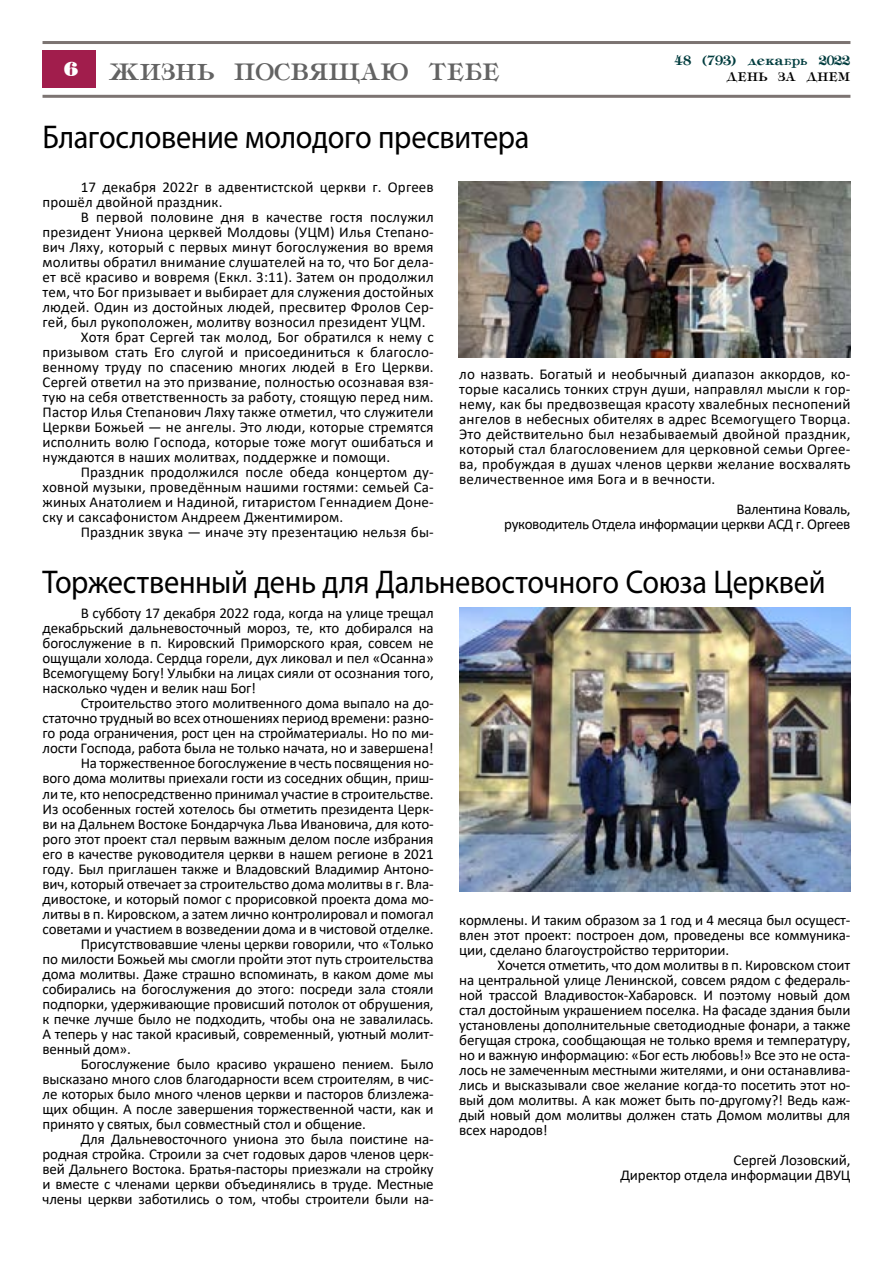
<style>
.page{position:relative;width:893px;height:1263px;background:#fff}
.page>*{position:absolute;margin:0;border:0;box-sizing:border-box;transform-origin:0 0}
.t1{font:33px "Myriad Pro";letter-spacing:-.01em;color:#000;scale:.92 1}
.t2{font:28.5px "Tiffany";color:#636363}
.t3{font:16.5px "Tiffany";color:#003c3e}
.t4{font:15px/15px "Calibri";letter-spacing:-.01em;color:#000;text-align:justify}
.t5{font:15px/15px "Calibri";letter-spacing:.01em;color:#000}
.t6{font:15px "Tiffany";color:#000}
.s1{font-family:"Tiff";font-weight:800;font-size:24px;color:#fff}
</style>
<div class="page">
<hr style="left:43px;top:41px;width:807px;height:3px;background:#7c7472">
<hr style="left:43px;top:95px;width:807px;height:3px;background:#7c7472">
<div style="left:43px;top:51px;width:53px;height:37px;background:#a11d4c"></div>
<img style="left:459px;top:607px;width:391px;height:284px">
<img style="left:459px;top:181px;width:391px;height:176px">
<p class="t3" style="left:674px;top:52px;width:178px">48 (793) декабрь 2022</p>
<h2 class="t2" style="left:64px;top:57px;width:437px"><span class="s1">6</span> ЖИЗНЬ ПОСВЯЩАЮ ТЕБЕ</h2>
<p class="t6" style="left:727px;top:69px;width:125px">ДЕНЬ ЗА ДНЕМ</p>
<h1 class="t1" style="left:43px;top:117px;width:531px">Благословение молодого пресвитера</h1>
<p class="t5" style="left:43px;top:179px;width:393px;text-indent:38px">17 декабря 2022г в адвентистской церкви г. Оргеев прошёл двойной праздник.</p>
<p class="t5" style="left:81px;top:209px;width:354px">В первой половине дня в качестве гостя послужил</p>
<p class="t5" style="left:43px;top:224px;width:393px">президент Униона церквей Молдовы (УЦМ) Илья Степано-</p>
<p class="t5" style="left:43px;top:239px;width:393px">вич Ляху, который с первых минут богослужения во время</p>
<p class="t5" style="left:43px;top:254px;width:393px">молитвы обратил внимание слушателей на то, что Бог дела-</p>
<p class="t5" style="left:43px;top:269px;width:393px">ет всё красиво и вовремя (Еккл. 3:11). Затем он продолжил</p>
<p class="t5" style="left:43px;top:284px;width:393px">тем, что Бог призывает и выбирает для служения достойных</p>
<p class="t5" style="left:43px;top:299px;width:393px">людей. Один из достойных людей, пресвитер Фролов Сер-</p>
<p class="t5" style="left:43px;top:314px;width:385px">гей, был рукоположен, молитву возносил президент УЦМ.</p>
<p class="t5" style="left:81px;top:329px;width:354px">Хотя брат Сергей так молод, Бог обратился к нему с</p>
<p class="t5" style="left:43px;top:344px;width:393px">призывом стать Его слугой и присоединиться к благосло-</p>
<p class="t5" style="left:43px;top:359px;width:393px">венному труду по спасению многих людей в Его Церкви.</p>
<p class="t5" style="left:43px;top:374px;width:393px">Сергей ответил на это призвание, полностью осознавая взя-</p>
<p class="t5" style="left:43px;top:389px;width:393px">тую на себя ответственность за работу, стоящую перед ним.</p>
<p class="t5" style="left:43px;top:404px;width:393px">Пастор Илья Степанович Ляху также отметил, что служители</p>
<p class="t5" style="left:43px;top:419px;width:393px">Церкви Божьей — не ангелы. Это люди, которые стремятся</p>
<p class="t5" style="left:43px;top:434px;width:393px">исполнить волю Господа, которые тоже могут ошибаться и</p>
<p class="t5" style="left:43px;top:449px;width:349px">нуждаются в наших молитвах, поддержке и помощи.</p>
<p class="t5" style="left:81px;top:464px;width:354px">Праздник продолжился после обеда концертом ду-</p>
<p class="t5" style="left:43px;top:479px;width:393px">ховной музыки, проведённым нашими гостями: семьей Са-</p>
<p class="t5" style="left:43px;top:494px;width:393px">жиных Анатолием и Надиной, гитаристом Геннадием Доне-</p>
<p class="t5" style="left:43px;top:509px;width:302px">ску и саксафонистом Андреем Джентимиром.</p>
<p class="t5" style="left:81px;top:524px;width:354px">Праздник звука — иначе эту презентацию нельзя бы-</p>
<p class="t4" style="left:459px;top:366px;width:393px">ло назвать. Богатый и необычный диапазон аккордов, ко&shy;торые касались тонких струн души, направлял мысли к гор&shy;нему, как бы предвозвещая красоту хвалебных песнопений ангелов в небесных обителях в адрес Всемогущего Творца.<br>Это действительно был незабываемый двойной праздник, который стал благословением для церковной семьи Оргее&shy;ва, пробуждая в душах членов церкви желание восхвалять величественное имя Бога и в вечности.</p>
<p class="t4" style="left:504px;top:501px;width:348px;text-align:right">Валентина Коваль,<br>руководитель Отдела информации церкви АСД г. Оргеев</p>
<h1 class="t1" style="left:43px;top:562px;width:853px">Торжественный день для Дальневосточного Союза Церквей</h1>
<p class="t4" style="left:43px;top:606px;width:393px;text-indent:38px">В субботу 17 декабря 2022 года, когда на улице трещал декабрьский дальневосточный мороз, те, кто добирался на богослужение в п. Кировский Приморского края, совсем не ощущали холода. Сердца горели, дух ликовал и пел «Осанна» Всемогущему Богу! Улыбки на лицах сияли от осознания того, насколько чуден и велик наш Бог!</p>
<p class="t4" style="left:81px;top:696px;width:354px">Строительство этого молитвенного дома выпало на до-</p>
<p class="t4" style="left:43px;top:711px;width:393px">статочно трудный во всех отношениях период времени: разно-</p>
<p class="t4" style="left:43px;top:726px;width:393px">го рода ограничения, рост цен на стройматериалы. Но по ми-</p>
<p class="t4" style="left:43px;top:741px;width:393px">лости Господа, работа была не только начата, но и завершена!</p>
<p class="t4" style="left:81px;top:756px;width:354px">На торжественное богослужение в честь посвящения но-</p>
<p class="t4" style="left:43px;top:771px;width:393px">вого дома молитвы приехали гости из соседних общин, приш-</p>
<p class="t4" style="left:43px;top:786px;width:393px">ли те, кто непосредственно принимал участие в строительстве.</p>
<p class="t4" style="left:43px;top:801px;width:393px">Из особенных гостей хотелось бы отметить президента Церк-</p>
<p class="t4" style="left:43px;top:816px;width:393px">ви на Дальнем Востоке Бондарчука Льва Ивановича, для кото-</p>
<p class="t4" style="left:43px;top:831px;width:393px">рого этот проект стал первым важным делом после избрания</p>
<p class="t4" style="left:43px;top:846px;width:393px">его в качестве руководителя церкви в нашем регионе в 2021</p>
<p class="t4" style="left:43px;top:861px;width:393px">году. Был приглашен также и Владовский Владимир Антоно-</p>
<p class="t4" style="left:43px;top:876px;width:393px">вич, который отвечает за строительство дома молитвы в г. Вла-</p>
<p class="t4" style="left:43px;top:891px;width:393px">дивостоке, и который помог с прорисовкой проекта дома мо-</p>
<p class="t4" style="left:43px;top:906px;width:393px">литвы в п. Кировском, а затем лично контролировал и помогал</p>
<p class="t4" style="left:43px;top:921px;width:393px">советами и участием в возведении дома и в чистовой отделке.</p>
<p class="t4" style="left:81px;top:936px;width:354px">Присутствовавшие члены церкви говорили, что «Только</p>
<p class="t4" style="left:43px;top:951px;width:393px">по милости Божьей мы смогли пройти этот путь строительства</p>
<p class="t4" style="left:43px;top:966px;width:393px">дома молитвы. Даже страшно вспоминать, в каком доме мы</p>
<p class="t4" style="left:43px;top:981px;width:393px">собирались на богослужения до этого: посреди зала стояли</p>
<p class="t4" style="left:43px;top:996px;width:393px">подпорки, удерживающие провисший потолок от обрушения,</p>
<p class="t4" style="left:43px;top:1011px;width:393px">к печке лучше было не подходить, чтобы она не завалилась.</p>
<p class="t4" style="left:43px;top:1026px;width:393px">А теперь у нас такой красивый, современный, уютный молит-</p>
<p class="t4" style="left:43px;top:1041px;width:90px">венный дом».</p>
<p class="t4" style="left:81px;top:1056px;width:354px">Богослужение было красиво украшено пением. Было</p>
<p class="t4" style="left:43px;top:1071px;width:393px">высказано много слов благодарности всем строителям, в чис-</p>
<p class="t4" style="left:43px;top:1086px;width:393px">ле которых было много членов церкви и пасторов близлежа-</p>
<p class="t4" style="left:43px;top:1101px;width:393px">щих общин. А после завершения торжественной части, как и</p>
<p class="t4" style="left:43px;top:1116px;width:325px">принято у святых, был совместный стол и общение.</p>
<p class="t4" style="left:81px;top:1131px;width:354px">Для Дальневосточного униона это была поистине на-</p>
<p class="t4" style="left:43px;top:1146px;width:393px">родная стройка. Строили за счет годовых даров членов церк-</p>
<p class="t4" style="left:43px;top:1161px;width:393px">вей Дальнего Востока. Братья-пасторы приезжали на стройку</p>
<p class="t4" style="left:43px;top:1176px;width:393px">и вместе с членами церкви объединялись в труде. Местные</p>
<p class="t4" style="left:43px;top:1191px;width:393px">члены церкви заботились о том, чтобы строители были на-</p>
<p class="t4" style="left:459px;top:912px;width:393px">кормлены. И таким образом за 1 год и 4 месяца был осущест&shy;влен этот проект: построен дом, проведены все коммуника&shy;ции, сделано благоустройство территории.</p>
<p class="t4" style="left:459px;top:957px;width:393px;text-indent:38px">Хочется отметить, что дом молитвы в п. Кировском стоит на центральной улице Ленинской, совсем рядом с федераль&shy;ной трассой Владивосток-Хабаровск. И поэтому новый дом стал достойным украшением поселка. На фасаде здания были установлены дополнительные светодиодные фонари, а также бегущая строка, сообщающая не только время и температуру, но и важную информацию: «Бог есть любовь!» Все это не оста&shy;лось не замеченным местными жителями, и они останавлива&shy;лись и высказывали свое желание когда-то посетить этот но&shy;вый дом молитвы. А как может быть по-другому?! Ведь каж&shy;дый новый дом молитвы должен стать Домом молитвы для всех народов!</p>
<p class="t4" style="left:620px;top:1152px;width:232px;text-align:right">Сергей Лозовский,<br>Директор отдела информации ДВУЦ</p>
</div>
